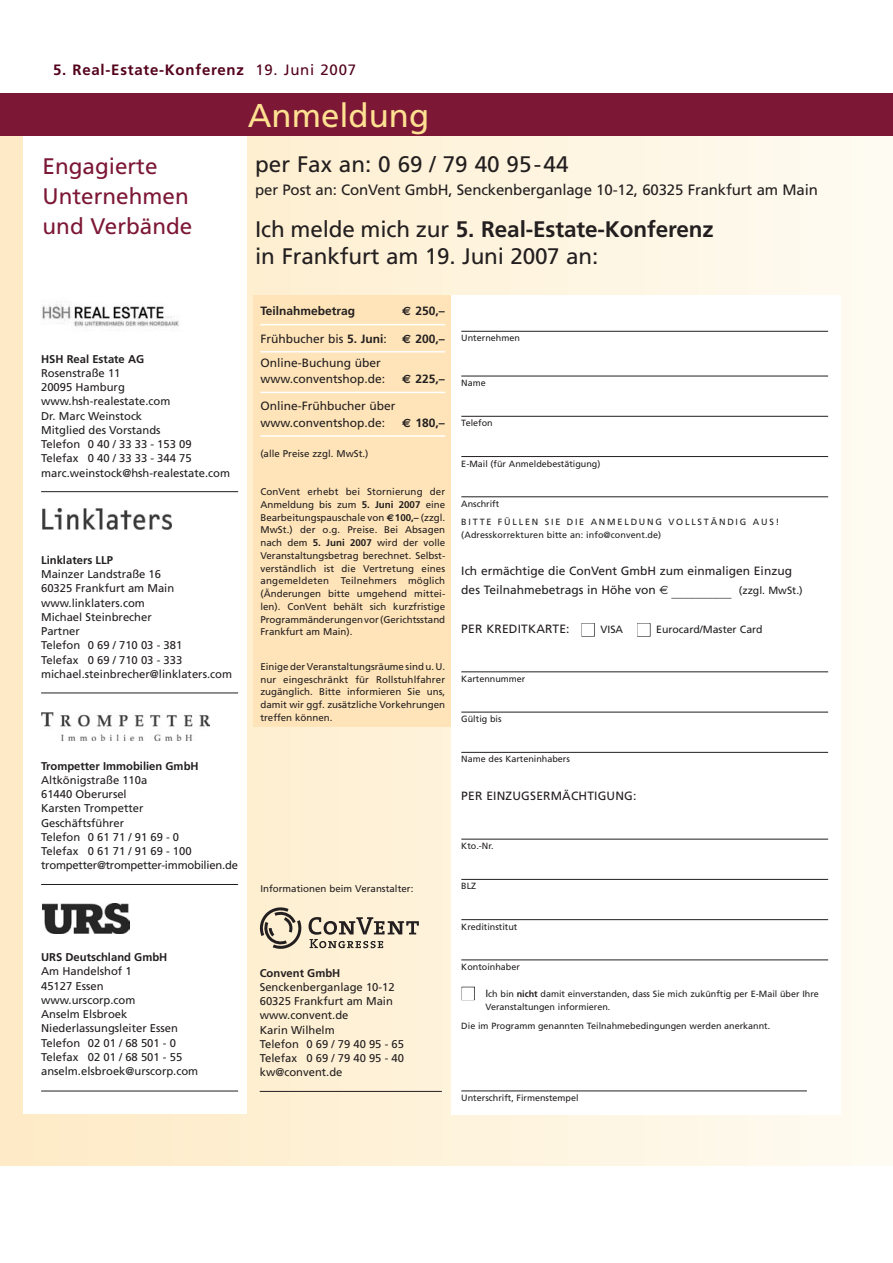
<style>
.page{position:relative;width:893px;height:1263px;background:#fff}
.page>*{position:absolute;margin:0;border:0;box-sizing:border-box;transform-origin:0 0}
.t1{font:33px "Frutiger";color:#ffe192}
.t2{font:22.5px/27px "Frutiger";letter-spacing:-.005em;color:#231f20}
.t3{font:22.5px/30px "Frutiger";color:#7c1836}
.t4{font:15px "Frutiger";letter-spacing:-.01em;color:#231f20}
.t5{font:700 15px "Frutiger";letter-spacing:.05em;color:#53021b}
.t6{font:12px/16.5px "Frutiger";color:#231f20}
.t7{font:700 12px "Frutiger";color:#231f20}
.t8{font:11.25px/14.2px "Frutiger";color:#231f20}
.t9{font:700 11.25px "Frutiger";color:#231f20}
.t10{font:10.5px "Frutiger";color:#231f20}
.t11{font:9.75px/12.8px "Frutiger";color:#231f20;text-align:justify}
.t12{font:9px/13.2px "Frutiger";color:#231f20}
.t13{font:9px/17.7px "Frutiger";letter-spacing:.2em;color:#231f20}
.s1{font-weight:400}
.s2{font-weight:700}
.s3{font-family:"Euro Sans"}
.s4{font-family:"Euro Sans";font-weight:700}
.s5{font-size:10.5px}
.s6{font-size:12px}
.s7{color:#fff}
</style>
<div class="page">
<div style="left:0;top:128px;width:893px;height:1037px;background:linear-gradient(to right,#feeac6,#fefbf2)"></div>
<div style="left:23px;top:137px;width:224px;height:977px;background:#fff"></div>
<div style="left:253px;top:295px;width:201px;height:432px;background:#fee4b8"></div>
<div style="left:451px;top:295px;width:389px;height:819px;background:#fff"></div>
<div style="left:0;top:94px;width:893px;height:42px;background:#7c1836"></div>
<hr style="left:461px;top:331px;width:367px;height:1px;background:#231f20">
<hr style="left:461px;top:376px;width:367px;height:1px;background:#231f20">
<hr style="left:461px;top:416px;width:367px;height:1px;background:#231f20">
<hr style="left:461px;top:456px;width:367px;height:1px;background:#231f20">
<hr style="left:461px;top:496px;width:367px;height:1px;background:#231f20">
<hr style="left:461px;top:672px;width:367px;height:1px;background:#231f20">
<hr style="left:461px;top:712px;width:367px;height:1px;background:#231f20">
<hr style="left:461px;top:752px;width:367px;height:1px;background:#231f20">
<hr style="left:461px;top:839px;width:367px;height:1px;background:#231f20">
<hr style="left:461px;top:879px;width:367px;height:1px;background:#231f20">
<hr style="left:461px;top:919px;width:367px;height:1px;background:#231f20">
<hr style="left:461px;top:960px;width:367px;height:1px;background:#231f20">
<hr style="left:461px;top:1091px;width:346px;height:1px;background:#231f20">
<div style="left:581px;top:623px;width:14px;height:13px;border:1px solid #231f20"></div>
<div style="left:637px;top:623px;width:13px;height:13px;border:1px solid #231f20"></div>
<div style="left:462px;top:987px;width:13px;height:13px;border:1px solid #231f20"></div>
<hr style="left:260px;top:324px;width:185px;height:1px;background:#fff">
<hr style="left:260px;top:351px;width:185px;height:2px;background:#fff">
<hr style="left:260px;top:392px;width:185px;height:1px;background:#fff">
<hr style="left:260px;top:435px;width:185px;height:2px;background:#fff">
<hr style="left:260px;top:1091px;width:182px;height:1px;background:#231f20">
<svg style="left:260px;top:907px;width:43px;height:42px;background:#bfb49f"></svg>
<svg style="left:309px;top:917px;width:110px;height:31px;background:#c1b7a4"></svg>
<hr style="left:41px;top:491px;width:197px;height:1px;background:#231f20">
<hr style="left:41px;top:692px;width:197px;height:1px;background:#231f20">
<hr style="left:41px;top:884px;width:197px;height:1px;background:#231f20">
<hr style="left:41px;top:1091px;width:197px;height:1px;background:#231f20">
<img style="left:42px;top:304px;width:137px;height:23px">
<img style="left:43px;top:508px;width:129px;height:22px">
<img style="left:41px;top:712px;width:169px;height:28px">
<img style="left:43px;top:904px;width:86px;height:29px">
<h3 class="t5" style="left:53px;top:61px;width:304px">5. Real-Estate-Konferenz <span class="s1">19. Juni 2007</span></h3>
<h1 class="t1" style="left:248px;top:96px;width:183px">Anmeldung</h1>
<h2 class="t3" style="left:43px;top:151px;width:151px">Engagierte<br>Unternehmen und Verbände</h2>
<h2 class="t2" style="left:255px;top:151px;width:315px">per Fax an: 0 69 / 79 40 95-44</h2>
<h3 class="t4" style="left:255px;top:181px;width:564px">per Post an: ConVent GmbH, Senckenberganlage 10-12, 60325 Frankfurt am Main</h3>
<h2 class="t2" style="left:255px;top:215px;width:460px">Ich melde mich zur <span class="s2">5. Real-Estate-Konferenz </span>in Frankfurt am 19. Juni 2007 an:</h2>
<p class="t9" style="left:41px;top:352px;width:105px">HSH Real Estate AG</p>
<p class="t8" style="left:41px;top:366px;width:191px">Rosenstraße 11<br>20095 Hamburg www.hsh-realestate.com<br>Dr. Marc Weinstock<br>Mitglied des Vorstands<br>Telefon 0 40 / 33 33 - 153 09<br>Telefax 0 40 / 33 33 - 344 75 marc.weinstock@hsh-realestate.com</p>
<p class="t9" style="left:41px;top:553px;width:73px">Linklaters LLP</p>
<p class="t8" style="left:41px;top:567px;width:192px">Mainzer Landstraße 16<br>60325 Frankfurt am Main www.linklaters.com<br>Michael Steinbrecher<br>Partner<br>Telefon 0 69 / 710 03 - 381<br>Telefax 0 69 / 710 03 - 333 michael.steinbrecher@linklaters.com</p>
<p class="t9" style="left:41px;top:759px;width:159px">Trompetter Immobilien GmbH</p>
<p class="t8" style="left:41px;top:773px;width:198px">Altkönigstraße 110a<br>61440 Oberursel<br>Karsten Trompetter<br>Geschäftsführer<br>Telefon 0 61 71 / 91 69 - 0<br>Telefax 0 61 71 / 91 69 - 100 trompetter@trompetter-immobilien.de</p>
<p class="t9" style="left:41px;top:950px;width:128px">URS Deutschland GmbH</p>
<p class="t8" style="left:41px;top:964px;width:159px">Am Handelshof 1<br>45127 Essen www.urscorp.com<br>Anselm Elsbroek<br>Niederlassungsleiter Essen<br>Telefon 02 01 / 68 501 - 0<br>Telefax 02 01 / 68 501 - 55 anselm.elsbroek@urscorp.com</p>
<p class="t7" style="left:260px;top:304px;width:96px">Teilnahmebetrag</p>
<p class="t7" style="left:402px;top:304px;width:44px"><span class="s3">€</span> 250,–</p>
<p class="t6" style="left:260px;top:330px;width:128px">Frühbucher bis <span class="s2">5. Juni</span>:</p>
<p class="t7" style="left:402px;top:331px;width:44px"><span class="s3">€</span> 200,–</p>
<p class="t6" style="left:260px;top:354px;width:126px">Online-Buchung über www.conventshop.de:</p>
<p class="t7" style="left:402px;top:372px;width:44px"><span class="s3">€</span> 225,–</p>
<p class="t6" style="left:260px;top:398px;width:137px">Online-Frühbucher über www.conventshop.de:</p>
<p class="t7" style="left:402px;top:416px;width:44px"><span class="s3">€</span> 180,–</p>
<p class="t11" style="left:260px;top:447px;width:110px">(alle Preise zzgl. MwSt.)</p>
<p class="t11" style="left:260px;top:485px;width:186px">ConVent erhebt bei Stornierung der Anmeldung bis zum <span class="s2">5. Juni 2007</span> eine Bearbeitungspauschale von <span class="s4">€</span><span class="s2">100,–</span> (zzgl.<br>MwSt.) der o.g. Preise. Bei Absagen nach dem <span class="s2">5. Juni 2007</span> wird der volle Veranstaltungsbetrag berechnet. Selbst&shy;verständlich ist die Vertretung eines angemeldeten Teilnehmers möglich (Änderungen bitte umgehend mittei&shy;len). ConVent behält sich kurzfristige Programmänderungen vor (Gerichtsstand Frankfurt am Main).</p>
<p class="t11" style="left:260px;top:660px;width:186px">Einige der Veranstaltungsräume sind u. U. nur eingeschränkt für Rollstuhlfahrer zugänglich. Bitte informieren Sie uns, damit wir ggf. zusätzliche Vorkehrungen treffen können.</p>
<p class="t12" style="left:461px;top:331px;width:60px">Unternehmen</p>
<p class="t12" style="left:461px;top:376px;width:26px">Name</p>
<p class="t12" style="left:461px;top:416px;width:33px">Telefon</p>
<p class="t12" style="left:461px;top:457px;width:141px">E-Mail (für Anmeldebestätigung)</p>
<p class="t13" style="left:461px;top:495px;width:319px">Anschrift<br>BITTE FÜLLEN SIE DIE ANMELDUNG VOLLSTÄNDIG AUS!</p>
<p class="t12" style="left:461px;top:528px;width:201px">(Adresskorrekturen bitte an: info@convent.de)</p>
<p class="t6" style="left:461px;top:560px;width:343px;line-height:19.5px">Ich ermächtige die ConVent GmbH zum einmaligen Einzug des Teilnahmebetrags in Höhe von <span class="s3">€</span> __________ <span class="s5">(zzgl. MwSt.)</span></p>
<p class="t10" style="left:461px;top:623px;width:303px"><span class="s6">PER KREDITKARTE:</span> <span class="s7">■</span> VISA <span class="s7">■</span> Eurocard/Master Card</p>
<p class="t12" style="left:461px;top:672px;width:66px">Kartennummer</p>
<p class="t12" style="left:461px;top:712px;width:42px">Gültig bis</p>
<p class="t12" style="left:461px;top:752px;width:110px">Name des Karteninhabers</p>
<p class="t6" style="left:461px;top:787px;width:177px">PER EINZUGSERMÄCHTIGUNG:</p>
<p class="t11" style="left:260px;top:882px;width:154px">Informationen beim Veranstalter:</p>
<p class="t9" style="left:260px;top:966px;width:82px">Convent GmbH</p>
<p class="t8" style="left:260px;top:980px;width:146px">Senckenberganlage 10-12<br>60325 Frankfurt am Main www.convent.de<br>Karin Wilhelm<br>Telefon 0 69 / 79 40 95 - 65<br>Telefax 0 69 / 79 40 95 - 40 kw@convent.de</p>
<p class="t12" style="left:461px;top:839px;width:34px">Kto.-Nr.</p>
<p class="t12" style="left:461px;top:879px;width:17px">BLZ</p>
<p class="t12" style="left:461px;top:920px;width:58px">Kreditinstitut</p>
<p class="t12" style="left:461px;top:960px;width:60px">Kontoinhaber</p>
<p class="t12" style="left:485px;top:987px;width:335px;text-indent:-24px"><span class="s7">■</span> <span class="s5">I</span>ch bin <span class="s2">nicht</span> damit einverstanden, dass Sie mich zukünftig per E-Mail über Ihre<br>Veranstaltungen informieren.</p>
<p class="t12" style="left:461px;top:1019px;width:310px">Die im Programm genannten Teilnahmebedingungen werden anerkannt.</p>
<p class="t12" style="left:461px;top:1091px;width:119px">Unterschrift, Firmenstempel</p>
</div>
